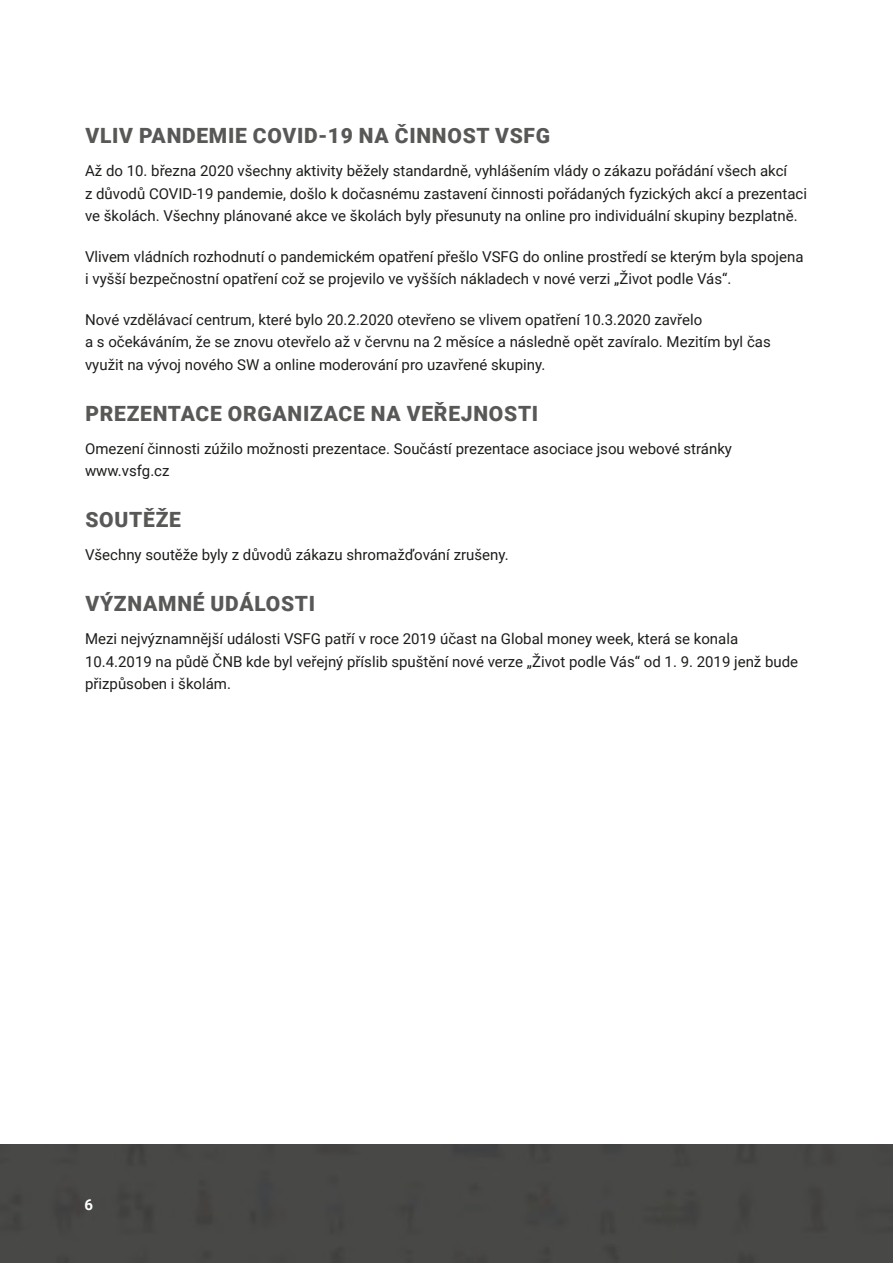
<style>
.page{position:relative;width:893px;height:1263px;background:#fff}
.page>*{position:absolute;margin:0;border:0;box-sizing:border-box;transform-origin:0 0}
.t1{font:900 21px "Roboto";letter-spacing:.035em;color:#585857}
.t2{font:15px/22.5px "Roboto";color:#1d1d1b}
.t3{font:700 15px "Roboto";color:#fff}
</style>
<div class="page">
<div style="left:0;top:1145px;width:893px;height:118px;background:#484846"></div>
<h1 class="t1" style="left:85px;top:128px;width:466px">VLIV PANDEMIE COVID-19 NA ČINNOST VSFG</h1>
<p class="t2" style="left:85px;top:161px;width:723px">Až do 10. března 2020 všechny aktivity běžely standardně, vyhlášením vlády o zákazu pořádání všech akcí<br>z důvodů COVID-19 pandemie, došlo k dočasnému zastavení činnosti pořádaných fyzických akcí a prezentaci ve školách. Všechny plánované akce ve školách byly přesunuty na online pro individuální skupiny bezplatně.</p>
<p class="t2" style="left:85px;top:247px;width:720px">Vlivem vládních rozhodnutí o pandemickém opatření přešlo VSFG do online prostředí se kterým byla spojena i vyšší bezpečnostní opatření což se projevilo ve vyšších nákladech v nové verzi „Život podle Vás“.</p>
<p class="t2" style="left:85px;top:310px;width:687px">Nové vzdělávací centrum, které bylo 20.2.2020 otevřeno se vlivem opatření 10.3.2020 zavřelo<br>a s očekáváním, že se znovu otevřelo až v červnu na 2 měsíce a následně opět zavíralo. Mezitím byl čas využit na vývoj nového SW a online moderování pro uzavřené skupiny.</p>
<h1 class="t1" style="left:85px;top:405px;width:454px">PREZENTACE ORGANIZACE NA VEŘEJNOSTI</h1>
<p class="t2" style="left:85px;top:439px;width:648px">Omezení činnosti zúžilo možnosti prezentace. Součástí prezentace asociace jsou webové stránky www.vsfg.cz</p>
<h1 class="t1" style="left:85px;top:512px;width:97px">SOUTĚŽE</h1>
<p class="t2" style="left:85px;top:545px;width:425px">Všechny soutěže byly z důvodů zákazu shromažďování zrušeny.</p>
<h1 class="t1" style="left:85px;top:596px;width:231px">VÝZNAMNÉ UDÁLOSTI</h1>
<p class="t2" style="left:85px;top:629px;width:715px">Mezi nejvýznamnější události VSFG patří v roce 2019 účast na Global money week, která se konala<br>10.4.2019 na půdě ČNB kde byl veřejný příslib spuštění nové verze „Život podle Vás“ od 1. 9. 2019 jenž bude přizpůsoben i školám.</p>
<p class="t3" style="left:85px;top:1199px;width:10px">6</p>
</div>
